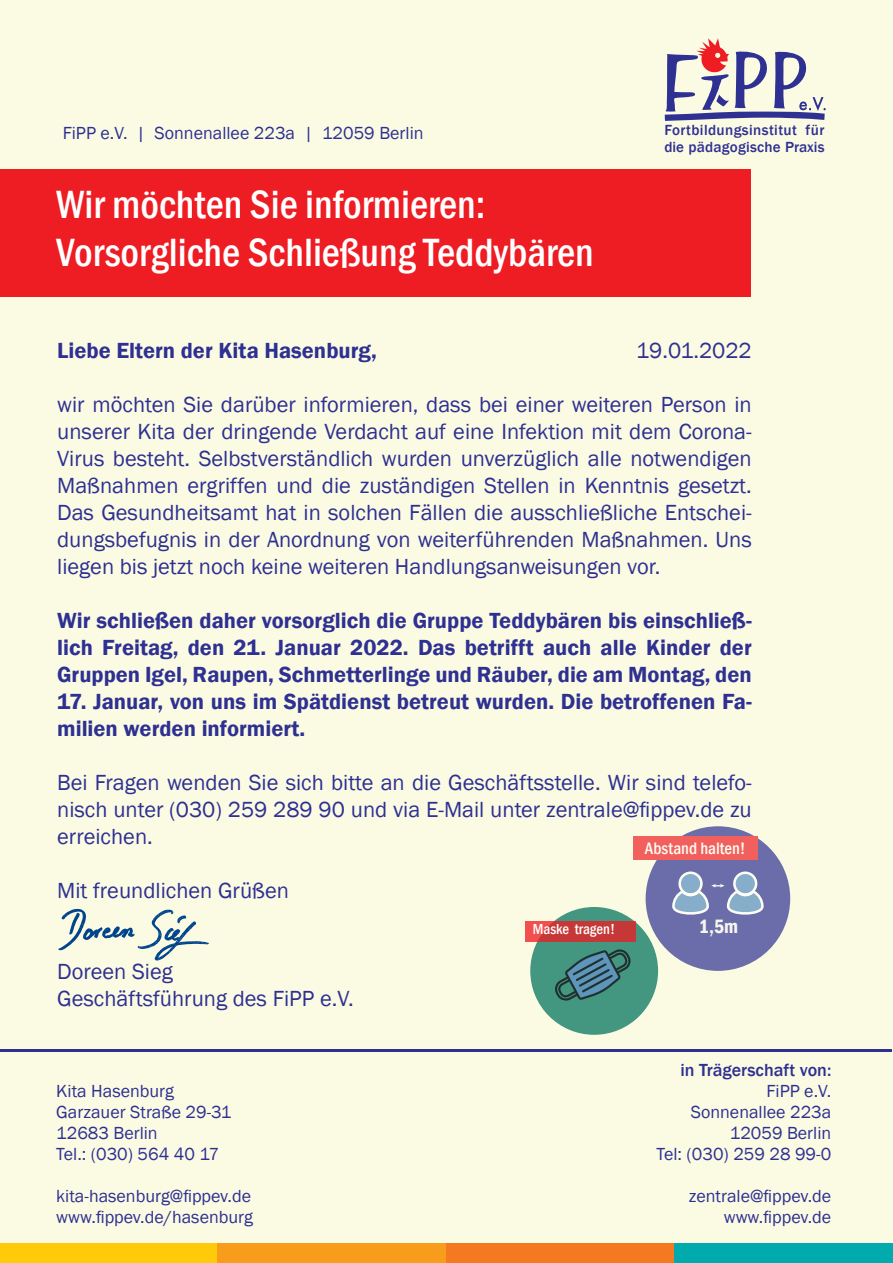
<style>
.page{position:relative;width:893px;height:1263px;background:#fbfbe3}
.page>*{position:absolute;margin:0;border:0;box-sizing:border-box;transform-origin:0 0}
.t1{font:500 condensed 40.5px/48.6px "Franklin Gothic";color:#fff}
.t2{font:22.5px/27px "Franklin Gothic";color:#2e3092;text-align:justify}
.t3{font:600 22.5px/27px "Franklin Gothic";color:#2e3092;text-align:justify}
.t4{font:600 condensed 19.95px "Franklin Gothic";color:#f4f5f5}
.t5{font:18px/21px "Franklin Gothic";color:#2e3092}
.t6{font:500 18px "Franklin Gothic";color:#2e3092}
.t7{font:500 condensed 17.1px "Franklin Gothic";color:#fff}
.t8{font:500 15.15px/17.2px "Franklin Gothic";letter-spacing:.025em;color:#2e3092}
.t9{font:500 condensed 15px "Franklin Gothic";color:#fff}
</style>
<div class="page">
<div style="left:0;top:169px;width:751px;height:128px;background:#ee1d23"></div>
<hr style="left:1px;top:1049px;width:891px;height:3px;background:#2e3092">
<svg style="left:665px;top:38px;width:161px;height:83px"></svg>
<div style="left:0;top:1244px;width:218px;height:19px;background:#feca0a"></div>
<div style="left:218px;top:1244px;width:228px;height:19px;background:#f89c1c"></div>
<div style="left:446px;top:1244px;width:228px;height:19px;background:#f47921"></div>
<div style="left:675px;top:1244px;width:218px;height:19px;background:#00aaad"></div>
<div style="left:646px;top:826px;width:144px;height:145px;background:#6b6daa;border-radius:50%"></div>
<div style="left:633px;top:836px;width:125px;height:24px;background:#f1605c"></div>
<svg style="left:680px;top:873px;width:21px;height:21px"></svg>
<div style="left:678px;top:871px;width:25px;height:25px;border:3px solid #fff;border-radius:50%"></div>
<svg style="left:734px;top:873px;width:22px;height:21px"></svg>
<div style="left:733px;top:871px;width:24px;height:25px;border:3px solid #fff;border-radius:50%"></div>
<svg style="left:672px;top:884px;width:92px;height:31px"></svg>
<svg style="left:58px;top:908px;width:151px;height:53px"></svg>
<div style="left:530px;top:907px;width:128px;height:128px;background:#43967f;border-radius:50%"></div>
<svg style="left:555px;top:949px;width:76px;height:52px"></svg>
<svg style="left:525px;top:921px;width:110px;height:20px;background:#cd3c3c"></svg>
<p class="t5" style="left:63px;top:123px;width:362px">FiPP e.V. | Sonnenallee 223a | 12059 Berlin</p>
<h1 class="t1" style="left:56px;top:179px;width:539px">Wir möchten Sie informieren:<br>Vorsorgliche Schließung Teddybären</h1>
<p class="t8" style="left:664px;top:121px;width:162px">Fortbildungsinstitut für die pädagogische Praxis</p>
<p class="t3" style="left:57px;top:337px;width:321px">Liebe Eltern der Kita Hasenburg,</p>
<p class="t2" style="left:636px;top:337px;width:117px">19.01.2022</p>
<p class="t2" style="left:57px;top:391px;width:696px">wir möchten Sie darüber informieren, dass bei einer weiteren Person in unserer Kita der dringende Verdacht auf eine Infektion mit dem Corona-Virus besteht. Selbstverständlich wurden unverzüglich alle notwendigen Maßnahmen ergriffen und die zuständigen Stellen in Kenntnis gesetzt.<br>Das Gesundheitsamt hat in solchen Fällen die ausschließliche Entschei&shy;dungsbefugnis in der Anordnung von weiterführenden Maßnahmen. Uns liegen bis jetzt noch keine weiteren Handlungsanweisungen vor.</p>
<p class="t3" style="left:57px;top:607px;width:696px">Wir schließen daher vorsorglich die Gruppe Teddybären bis einschließ&shy;lich Freitag, den 21. Januar 2022. Das betrifft auch alle Kinder der Gruppen Igel, Raupen, Schmetterlinge und Räuber, die am Montag, den</p>
<p class="t3" style="left:57px;top:688px;width:696px">17. Januar, von uns im Spätdienst betreut wurden. Die betroffenen Fa&shy;milien werden informiert.</p>
<p class="t2" style="left:57px;top:769px;width:696px">Bei Fragen wenden Sie sich bitte an die Geschäftsstelle. Wir sind telefo&shy;nisch unter (030) 259 289 90 und via E-Mail unter zentrale@fippev.de zu erreichen.</p>
<p class="t2" style="left:57px;top:877px;width:233px">Mit freundlichen Grüßen</p>
<p class="t7" style="left:645px;top:837px;width:102px">Abstand halten!</p>
<p class="t2" style="left:57px;top:958px;width:298px">Doreen Sieg<br>Geschäftsführung des FiPP e.V.</p>
<p class="t5" style="left:56px;top:1080px;width:177px">Kita Hasenburg<br>Garzauer Straße 29-31<br>12683 Berlin<br>Tel.: (030) 564 40 17</p>
<p class="t5" style="left:56px;top:1186px;width:198px">kita-hasenburg@fippev.de www.fippev.de/hasenburg</p>
<p class="t9" style="left:533px;top:919px;width:84px">Maske tragen!</p>
<p class="t4" style="left:699px;top:913px;width:41px">1,5m</p>
<p class="t6" style="left:680px;top:1058px;width:152px">in Trägerschaft von:</p>
<p class="t5" style="left:657px;top:1081px;width:176px;text-align:right">FiPP e.V.<br>Sonnenallee 223a<br>12059 Berlin<br>Tel: (030) 259 28 99-0</p>
<p class="t5" style="left:689px;top:1186px;width:144px;text-align:right">zentrale@fippev.de www.fippev.de</p>
</div>
